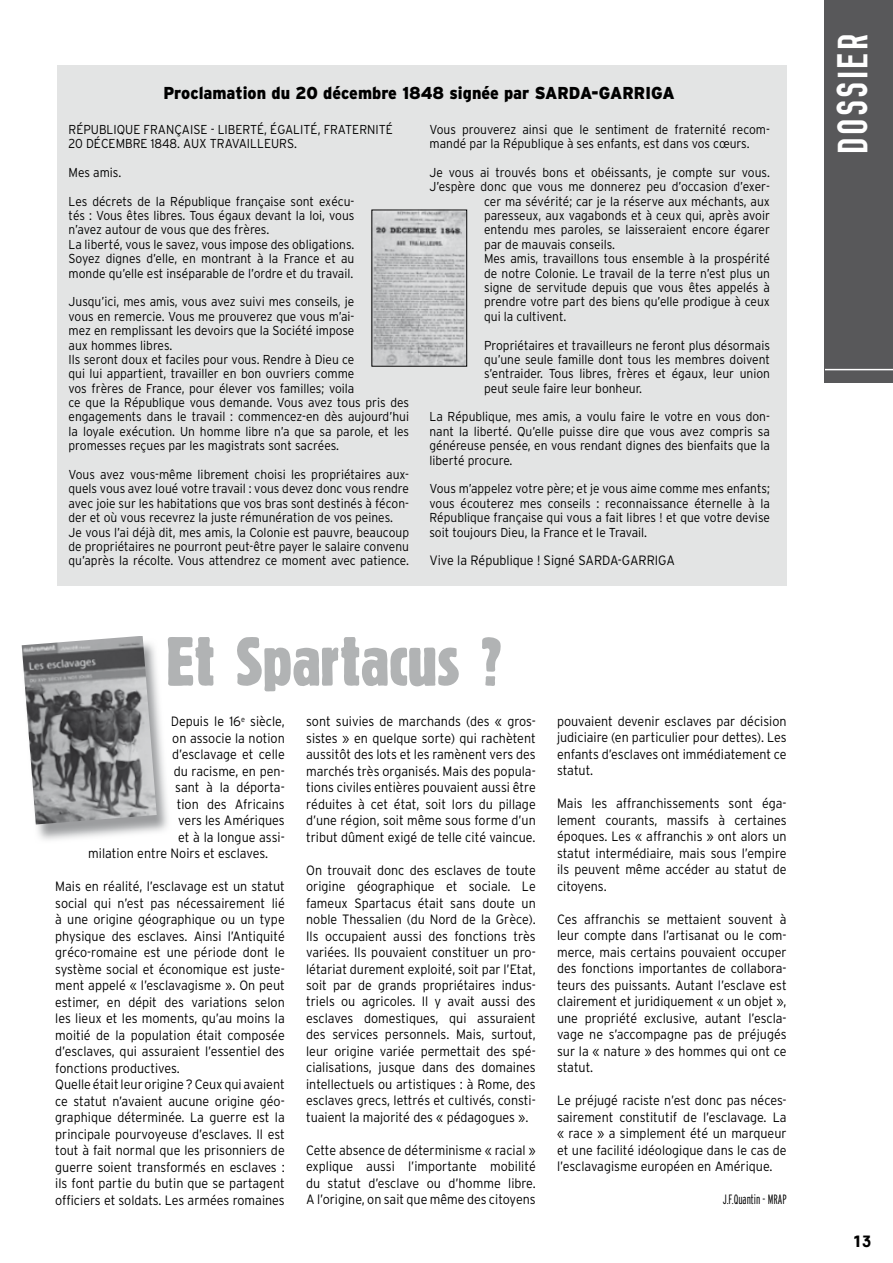
<style>
.page{position:relative;width:893px;height:1263px;background:#fff}
.page>*{position:absolute;margin:0;border:0;box-sizing:border-box;transform-origin:0 0}
.t1{font:66.75px "Block";letter-spacing:.01em;color:#b1b3b4;scale:1.1 1}
.t2{font:700 42px "z Prozak";letter-spacing:.1em;color:#fff}
.t3{font:900 17.25px "Interstate";color:#000;scale:.93 1}
.t4{font:700 15px "TT Envy";color:#000}
.t5{font:300 13.5px/16.5px "Interstate";color:#000;text-align:justify;scale:.93 1}
.t6{font:300 extra-condensed 13.5px "Interstate";color:#000;scale:.93 1}
.t7{font:300 12.9px/14.4px "Interstate";color:#000;scale:.93 1}
</style>
<div class="page">
<div style="left:825px;top:0;width:68px;height:383px;background:#58585a"></div>
<hr style="left:825px;top:369px;width:68px;height:1px;background:#fff">
<div style="left:57px;top:65px;width:730px;height:520px;background:#e3e4e4"></div>
<img style="left:373px;top:212px;width:92px;height:153px">
<div style="left:371px;top:210px;width:96px;height:157px;border:1px solid #000"></div>
<img style="left:21px;top:639px;width:147px;height:201px">
<img style="left:168px;top:639px;width:3px;height:47px">
<img style="left:22px;top:636px;width:135px;height:188px">
<p class="t3" style="left:163px;top:83px;width:551px">Proclamation du 20 décembre 1848 signée par SARDA-GARRIGA</p>
<p class="t7" style="left:69px;top:122px;width:350px">RÉPUBLIQUE FRANÇAISE - LIBERTÉ, ÉGALITÉ, FRATERNITÉ<br>20 DÉCEMBRE 1848. AUX TRAVAILLEURS.</p>
<p class="t7" style="left:69px;top:165px;width:58px">Mes amis.</p>
<p class="t7" style="left:69px;top:194px;width:309px">Les décrets de la République française sont exécu&shy;tés : Vous êtes libres. Tous égaux devant la loi, vous n’avez autour de vous que des frères.<br>La liberté, vous le savez, vous impose des obligations.<br>Soyez dignes d’elle, en montrant à la France et au monde qu’elle est inséparable de l’ordre et du travail.</p>
<p class="t7" style="left:69px;top:295px;width:368px">Jusqu’ici, mes amis, vous avez suivi mes conseils, je<br>vous en remercie. Vous me prouverez que vous m’ai-<br>mez en remplissant les devoirs que la Société impose<br>aux hommes libres.<br>Ils seront doux et faciles pour vous. Rendre à Dieu ce<br>qui lui appartient, travailler en bon ouvriers comme<br>vos frères de France, pour élever vos familles; voila<br>ce que la République vous demande. Vous avez tous pris des engagements dans le travail : commencez-en dès aujourd’hui la loyale exécution. Un homme libre n’a que sa parole, et les promesses reçues par les magistrats sont sacrées.</p>
<p class="t7" style="left:69px;top:467px;width:368px">Vous avez vous-même librement choisi les propriétaires aux&shy;quels vous avez loué votre travail : vous devez donc vous rendre avec joie sur les habitations que vos bras sont destinés à fécon&shy;der et où vous recevrez la juste rémunération de vos peines.<br>Je vous l’ai déjà dit, mes amis, la Colonie est pauvre, beaucoup de propriétaires ne pourront peut-être payer le salaire convenu qu’après la récolte. Vous attendrez ce moment avec patience.</p>
<p class="t7" style="left:429px;top:122px;width:368px">Vous prouverez ainsi que le sentiment de fraternité recom&shy;mandé par la République à ses enfants, est dans vos cœurs.</p>
<p class="t7" style="left:429px;top:165px;width:368px">Je vous ai trouvés bons et obéissants, je compte sur vous.</p>
<p class="t7" style="left:429px;top:179px;width:368px">J’espère donc que vous me donnerez peu d’occasion d’exer-</p>
<p class="t7" style="left:484px;top:194px;width:309px">cer ma sévérité; car je la réserve aux méchants, aux</p>
<p class="t7" style="left:484px;top:208px;width:309px">paresseux, aux vagabonds et à ceux qui, après avoir</p>
<p class="t7" style="left:484px;top:223px;width:309px">entendu mes paroles, se laisseraient encore égarer</p>
<p class="t7" style="left:484px;top:237px;width:142px">par de mauvais conseils.</p>
<p class="t7" style="left:484px;top:251px;width:309px">Mes amis, travaillons tous ensemble à la prospérité</p>
<p class="t7" style="left:484px;top:266px;width:309px">de notre Colonie. Le travail de la terre n’est plus un</p>
<p class="t7" style="left:484px;top:280px;width:309px">signe de servitude depuis que vous êtes appelés à</p>
<p class="t7" style="left:484px;top:294px;width:309px">prendre votre part des biens qu’elle prodigue à ceux</p>
<p class="t7" style="left:484px;top:309px;width:90px">qui la cultivent.</p>
<p class="t7" style="left:484px;top:338px;width:309px;text-align:justify">Propriétaires et travailleurs ne feront plus désormais qu’une seule famille dont tous les membres doivent s’entraider. Tous libres, frères et égaux, leur union peut seule faire leur bonheur.</p>
<p class="t7" style="left:429px;top:410px;width:368px;text-align:justify">La République, mes amis, a voulu faire le votre en vous don&shy;nant la liberté. Qu’elle puisse dire que vous avez compris sa généreuse pensée, en vous rendant dignes des bienfaits que la liberté procure.</p>
<p class="t7" style="left:429px;top:481px;width:368px;text-align:justify">Vous m’appelez votre père; et je vous aime comme mes enfants; vous écouterez mes conseils : reconnaissance éternelle à la République française qui vous a fait libres ! et que votre devise soit toujours Dieu, la France et le Travail.</p>
<p class="t5" style="left:429px;top:552px;width:265px">Vive la République ! Signé SARDA-GARRIGA</p>
<h1 class="t1" style="left:168px;top:628px;width:303px">Et Spartacus ?</h1>
<p class="t5" style="left:171px;top:713px;width:124px">Depuis le 16<sup>e</sup> siècle,</p>
<p class="t5" style="left:172px;top:729px;width:122px">on associe la notion</p>
<p class="t5" style="left:172px;top:746px;width:122px">d’esclavage et celle</p>
<p class="t5" style="left:174px;top:762px;width:121px">du racisme, en pen-</p>
<p class="t5" style="left:175px;top:779px;width:119px">sant à la déporta-</p>
<p class="t5" style="left:177px;top:795px;width:118px">tion des Africains</p>
<p class="t5" style="left:178px;top:812px;width:116px">vers les Amériques</p>
<p class="t5" style="left:178px;top:828px;width:116px">et à la longue assi-</p>
<p class="t5" style="left:88px;top:845px;width:195px">milation entre Noirs et esclaves.</p>
<p class="t5" style="left:55px;top:878px;width:248px;text-align:left">Mais en réalité, l’esclavage est un statut social qui n’est pas nécessairement lié à une origine géographique ou un type physique des esclaves. Ainsi l’Antiquité gréco-romaine est une période dont le système social et économique est juste&shy;ment appelé « l’esclavagisme ». On peut estimer, en dépit des variations selon les lieux et les moments, qu’au moins la moitié de la population était composée d’esclaves, qui assuraient l’essentiel des fonctions productives.<br>Quelle était leur origine ? Ceux qui avaient ce statut n’avaient aucune origine géo&shy;graphique déterminée. La guerre est la principale pourvoyeuse d’esclaves. Il est tout à fait normal que les prisonniers de guerre soient transformés en esclaves : ils font partie du butin que se partagent officiers et soldats. Les armées romaines</p>
<p class="t5" style="left:306px;top:713px;width:248px">sont suivies de marchands (des « gros&shy;sistes » en quelque sorte) qui rachètent aussitôt des lots et les ramènent vers des marchés très organisés. Mais des popula&shy;tions civiles entières pouvaient aussi être réduites à cet état, soit lors du pillage d’une région, soit même sous forme d’un tribut dûment exigé de telle cité vaincue.</p>
<p class="t5" style="left:306px;top:861px;width:248px">On trouvait donc des esclaves de toute origine géographique et sociale. Le fameux Spartacus était sans doute un noble Thessalien (du Nord de la Grèce).<br>Ils occupaient aussi des fonctions très variées. Ils pouvaient constituer un pro&shy;létariat durement exploité, soit par l’Etat, soit par de grands propriétaires indus&shy;triels ou agricoles. Il y avait aussi des esclaves domestiques, qui assuraient des services personnels. Mais, surtout, leur origine variée permettait des spé&shy;cialisations, jusque dans des domaines intellectuels ou artistiques : à Rome, des esclaves grecs, lettrés et cultivés, consti&shy;tuaient la majorité des « pédagogues ».</p>
<p class="t5" style="left:306px;top:1142px;width:248px">Cette absence de déterminisme « racial » explique aussi l’importante mobilité du statut d’esclave ou d’homme libre.<br>A l’origine, on sait que même des citoyens</p>
<p class="t5" style="left:557px;top:713px;width:248px">pouvaient devenir esclaves par décision judiciaire (en particulier pour dettes). Les enfants d’esclaves ont immédiatement ce statut.</p>
<p class="t5" style="left:557px;top:795px;width:248px">Mais les affranchissements sont éga&shy;lement courants, massifs à certaines époques. Les « affranchis » ont alors un statut intermédiaire, mais sous l’empire ils peuvent même accéder au statut de citoyens.</p>
<p class="t5" style="left:557px;top:911px;width:248px">Ces affranchis se mettaient souvent à leur compte dans l’artisanat ou le com&shy;merce, mais certains pouvaient occuper des fonctions importantes de collabora&shy;teurs des puissants. Autant l’esclave est clairement et juridiquement « un objet », une propriété exclusive, autant l’escla&shy;vage ne s’accompagne pas de préjugés sur la « nature » des hommes qui ont ce statut.</p>
<p class="t5" style="left:557px;top:1092px;width:248px">Le préjugé raciste n’est donc pas néces&shy;sairement constitutif de l’esclavage. La « race » a simplement été un marqueur et une facilité idéologique dans le cas de l’esclavagisme européen en Amérique.</p>
<p class="t6" style="left:723px;top:1192px;width:70px">J.F.Quantin - MraP</p>
<h2 class="t2" style="left:828px;top:273px;width:243px;rotate:-90deg">GENS DU VOYAGE</h2>
<h2 class="t2" style="left:828px;top:153px;width:120px;rotate:-90deg">DOSSIER</h2>
<p class="t4" style="left:853px;top:1231px;width:20px">13</p>
</div>
